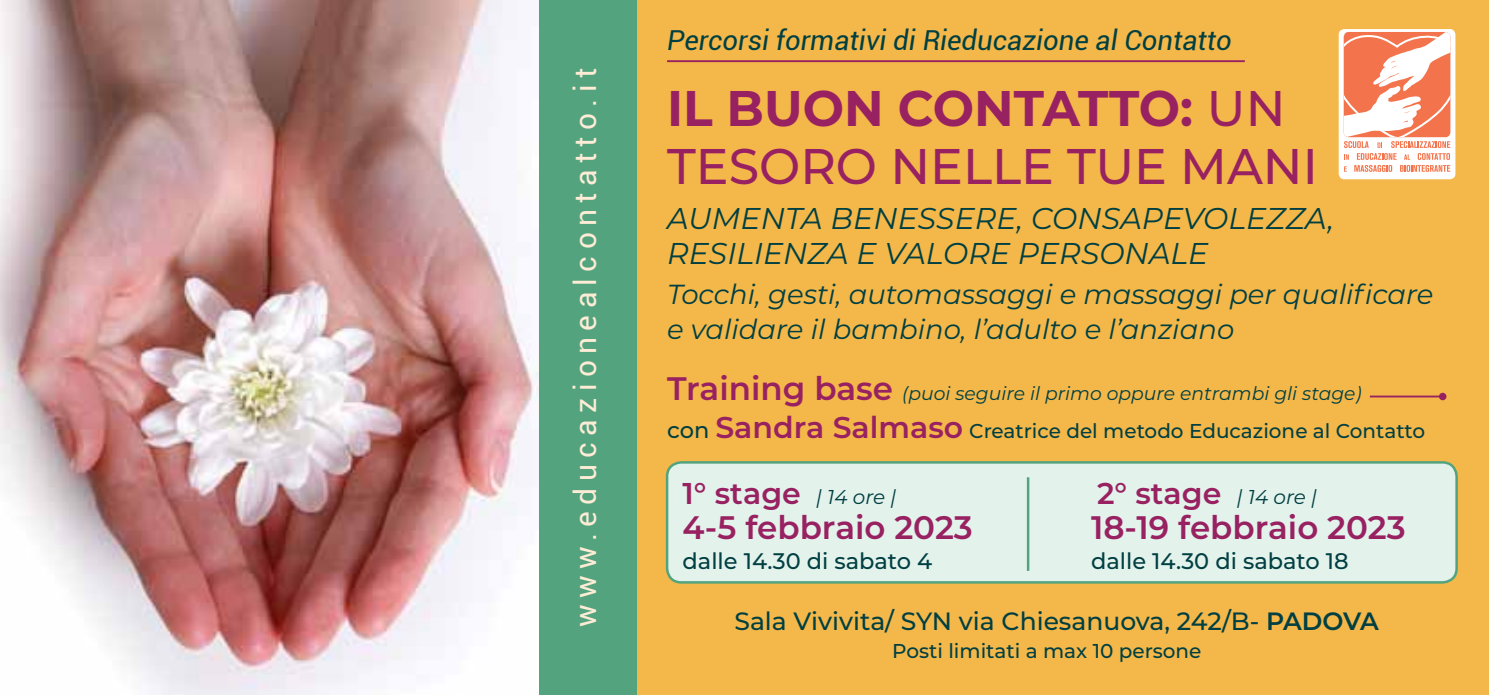
<style>
.page{position:relative;width:1489px;height:695px;background:#fff}
.page>*{position:absolute;margin:0;border:0;box-sizing:border-box;transform-origin:0 0}
.t1{font:500 50px/57.5px "Montserrat";color:#982261}
.t2{font:600 32.5px "Montserrat";color:#982261}
.t3{font:italic 30px/35px "Montserrat";color:#003f42}
.t4{font:600 30px "Montserrat";color:#982261}
.t5{font:30px "Roboto";letter-spacing:.215em;color:#ffecd6}
.t6{font:italic 27.5px/35px "Montserrat";color:#003f42}
.t7{font:italic 27.5px "Roboto";color:#003f42}
.t8{font:500 25px "Montserrat";color:#003f42}
.t9{font:500 22.5px "Montserrat";color:#003f42}
.t10{font:500 20px "Montserrat";color:#003f42}
.t11{font:italic 18.75px "Montserrat";color:#003f42}
.s1{font-weight:700}
.s2{font-weight:600;font-style:normal;font-size:32.5px;color:#982261}
.s3{font-size:22.5px}
.s4{font-weight:600;font-size:30px;color:#982261}
.s5{font-weight:400;font-style:italic;font-size:20px;color:#003f42}
.s6{font-weight:600}
</style>
<div class="page">
<div style="left:626px;top:0;width:862px;height:694px;background:#f4b749"></div>
<div style="left:539px;top:0;width:98px;height:694px;background:#53a47e"></div>
<img style="left:0;top:0;width:539px;height:694px">
<div style="left:1338px;top:29px;width:117px;height:150px;background:#fff;border-radius:6px"></div>
<svg style="left:1343px;top:32px;width:107px;height:140px"></svg>
<hr style="left:667px;top:60px;width:577px;height:2px;background:#982261">
<div style="left:667px;top:462px;width:789px;height:120px;background:#e3f2eb;border-radius:14px"></div>
<div style="left:665px;top:461px;width:792px;height:122px;border:2px solid #53a47e;border-radius:14px"></div>
<hr style="left:1369px;top:395px;width:73px;height:2px;background:#982261">
<div style="left:1438px;top:392px;width:8px;height:8px;background:#982261;border-radius:50%"></div>
<hr style="left:1026px;top:477px;width:3px;height:93px;background:#53a47e">
<p class="t5" style="left:564px;top:626px;width:560px;rotate:-90deg">www.educazionealcontatto.it</p>
<p class="t7" style="left:667px;top:21px;width:566px">Percorsi formativi di Rieducazione al Contatto</p>
<h1 class="t1" style="left:667px;top:77px;width:652px"><span class="s1">IL BUON CONTATTO:</span> UN<br>TESORO NELLE TUE MANI</h1>
<p class="t3" style="left:667px;top:199px;width:668px">AUMENTA BENESSERE, CONSAPEVOLEZZA,<br>RESILIENZA E VALORE PERSONALE</p>
<p class="t6" style="left:667px;top:275px;width:768px">Tocchi, gesti, automassaggi e massaggi per qualificare e validare il bambino, l’adulto e l’anziano</p>
<p class="t11" style="left:667px;top:381px;width:696px"><span class="s2">Training base</span> (puoi seguire il primo oppure entrambi gli stage)</p>
<p class="t10" style="left:667px;top:417px;width:759px"><span class="s3">con</span> <span class="s4">Sandra Salmaso</span> Creatrice del metodo Educazione al Contatto</p>
<p class="t4" style="left:682px;top:472px;width:215px">1° stage <span class="s5">| 14 ore |</span></p>
<p class="t2" style="left:682px;top:504px;width:292px">4-5 febbraio 2023</p>
<p class="t9" style="left:682px;top:545px;width:251px">dalle 14.30 di sabato 4</p>
<p class="t4" style="left:1097px;top:472px;width:221px">2° stage <span class="s5">| 14 ore |</span></p>
<p class="t2" style="left:1090px;top:504px;width:316px">18-19 febbraio 2023</p>
<p class="t9" style="left:1090px;top:545px;width:259px">dalle 14.30 di sabato 18</p>
<p class="t8" style="left:734px;top:604px;width:646px">Sala Vivivita/ SYN via Chiesanuova, 242/B- <span class="s6">PADOVA</span></p>
<p class="t10" style="left:892px;top:636px;width:311px">Posti limitati a max 10 persone</p>
</div>
